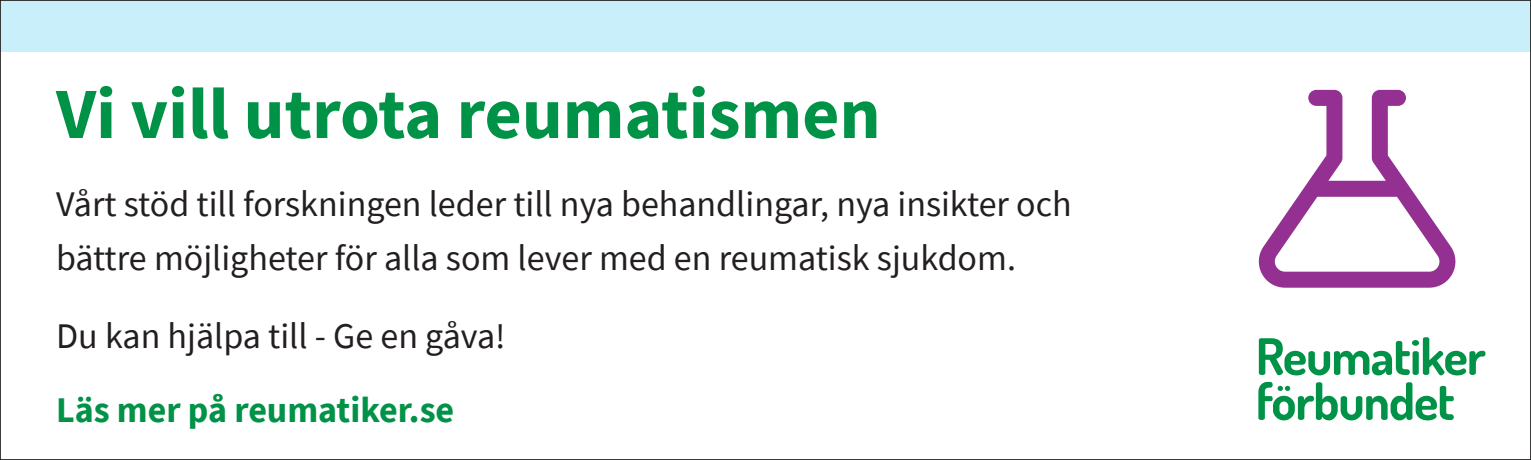
<style>
.page{position:relative;width:1531px;height:460px;background:#fff}
.page>*{position:absolute;margin:0;border:0;box-sizing:border-box;transform-origin:0 0}
.t1{font:700 72px "Source Sans Pro";color:#009247}
.t2{font:36px/54px "Source Sans Pro";color:#231f20}
.t3{font:700 36px "Source Sans Pro";color:#009247}
</style>
<div class="page">
<svg style="left:1259px;top:337px;width:226px;height:38px"></svg>
<svg style="left:1258px;top:381px;width:196px;height:39px"></svg>
<div style="left:0;top:0;width:1531px;height:51px;background:#c9effb"></div>
<svg style="left:1259px;top:90px;width:196px;height:197px"></svg>
<h1 class="t1" style="left:56px;top:65px;width:826px">Vi vill utrota reumatismen</h1>
<p class="t2" style="left:56px;top:177px;width:1017px">Vårt stöd till forskningen leder till nya behandlingar, nya insikter och bättre möjligheter för alla som lever med en reumatisk sjukdom.</p>
<p class="t2" style="left:56px;top:309px;width:451px">Du kan hjälpa till - Ge en gåva!</p>
<p class="t3" style="left:56px;top:385px;width:400px">Läs mer på reumatiker.se</p>
</div>
